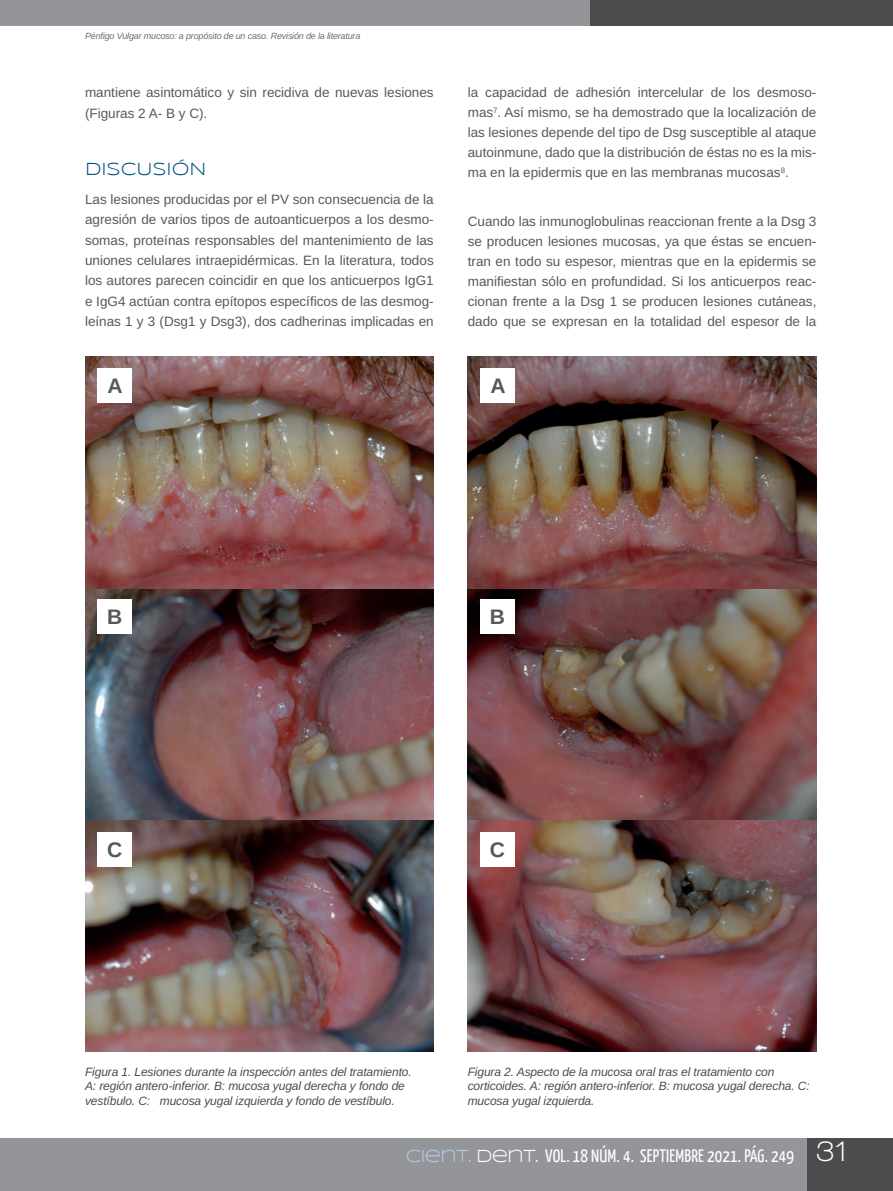
<style>
.page{position:relative;width:893px;height:1191px;background:#fff}
.page>*{position:absolute;margin:0;border:0;box-sizing:border-box;transform-origin:0 0}
.t1{font:700 30px "Walkway";color:#fff}
.t2{font:700 21px "Arimo";color:#57585a}
.t3{font:18px "Yanone Kaffeesatz";letter-spacing:.01em;color:#fff}
.t4{font:18px "Syncopate";color:#015382}
.t5{font:13.5px/20px "Arimo";color:#57585a;text-align:justify}
.t6{font:italic 12px/14.4px "Arimo";letter-spacing:-.01em;color:#4b4c4d}
.t7{font:italic 9px "Arimo";letter-spacing:-.02em;color:#6d6e71}
.s1{font-family:"Syncopate";color:#b1cae5}
.s2{font-family:"Syncopate"}
</style>
<div class="page">
<div style="left:0;top:1138px;width:893px;height:53px;background:#939598"></div>
<div style="left:808px;top:1138px;width:85px;height:53px;background:#4b4c4d"></div>
<div style="left:0;top:0;width:893px;height:25px;background:#939598"></div>
<div style="left:591px;top:0;width:302px;height:25px;background:#4b4c4d"></div>
<img style="left:85px;top:356px;width:349px;height:696px">
<div style="left:98px;top:368px;width:34px;height:34px;background:#fff"></div>
<div style="left:98px;top:599px;width:34px;height:34px;background:#fff"></div>
<div style="left:98px;top:832px;width:34px;height:34px;background:#fff"></div>
<img style="left:468px;top:356px;width:348px;height:696px">
<div style="left:480px;top:368px;width:34px;height:34px;background:#fff"></div>
<div style="left:480px;top:599px;width:34px;height:34px;background:#fff"></div>
<div style="left:480px;top:832px;width:34px;height:34px;background:#fff"></div>
<p class="t7" style="left:85px;top:29px;width:277px">Pénfigo Vulgar mucoso: a propósito de un caso. Revisión de la literatura</p>
<p class="t5" style="left:85px;top:84px;width:350px">mantiene asintomático y sin recidiva de nuevas lesiones (Figuras 2 A- B y C).</p>
<h3 class="t4" style="left:85px;top:158px;width:123px">DISCUSIÓN</h3>
<p class="t5" style="left:85px;top:189px;width:350px">Las lesiones producidas por el PV son consecuencia de la agresión de varios tipos de autoanticuerpos a los desmo&shy;somas, proteínas responsables del mantenimiento de las uniones celulares intraepidérmicas. En la literatura, todos los autores parecen coincidir en que los anticuerpos IgG1 e IgG4 actúan contra epítopos específicos de las desmog&shy;leínas 1 y 3 (Dsg1 y Dsg3), dos cadherinas implicadas en</p>
<h2 class="t2" style="left:108px;top:374px;width:17px">A</h2>
<p class="t5" style="left:468px;top:83px;width:350px">la capacidad de adhesión intercelular de los desmoso&shy;mas<sup>7</sup>. Así mismo, se ha demostrado que la localización de las lesiones depende del tipo de Dsg susceptible al ataque autoinmune, dado que la distribución de éstas no es la mis&shy;ma en la epidermis que en las membranas mucosas<sup>8</sup>.</p>
<p class="t5" style="left:468px;top:212px;width:350px">Cuando las inmunoglobulinas reaccionan frente a la Dsg 3 se producen lesiones mucosas, ya que éstas se encuen&shy;tran en todo su espesor, mientras que en la epidermis se manifiestan sólo en profundidad. Si los anticuerpos reac&shy;cionan frente a la Dsg 1 se producen lesiones cutáneas, dado que se expresan en la totalidad del espesor de la</p>
<h2 class="t2" style="left:490px;top:374px;width:17px">A</h2>
<h2 class="t2" style="left:107px;top:605px;width:17px">B</h2>
<h2 class="t2" style="left:490px;top:605px;width:17px">B</h2>
<h2 class="t2" style="left:107px;top:838px;width:17px">C</h2>
<h2 class="t2" style="left:490px;top:838px;width:17px">C</h2>
<p class="t6" style="left:85px;top:1065px;width:328px">Figura 1. Lesiones durante la inspección antes del tratamiento.<br>A: región antero-inferior. B: mucosa yugal derecha y fondo de vestíbulo. C: mucosa yugal izquierda y fondo de vestíbulo.</p>
<p class="t6" style="left:468px;top:1065px;width:343px">Figura 2. Aspecto de la mucosa oral tras el tratamiento con corticoides. A: región antero-inferior. B: mucosa yugal derecha. C: mucosa yugal izquierda.</p>
<h3 class="t3" style="left:406px;top:1148px;width:390px"><span class="s1">CIENT.</span> <span class="s2">DENT.</span> VOL. 18 NÚM. 4. SEPTIEMBRE 2021. PÁG. 249</h3>
<h1 class="t1" style="left:816px;top:1134px;width:31px">31</h1>
</div>
